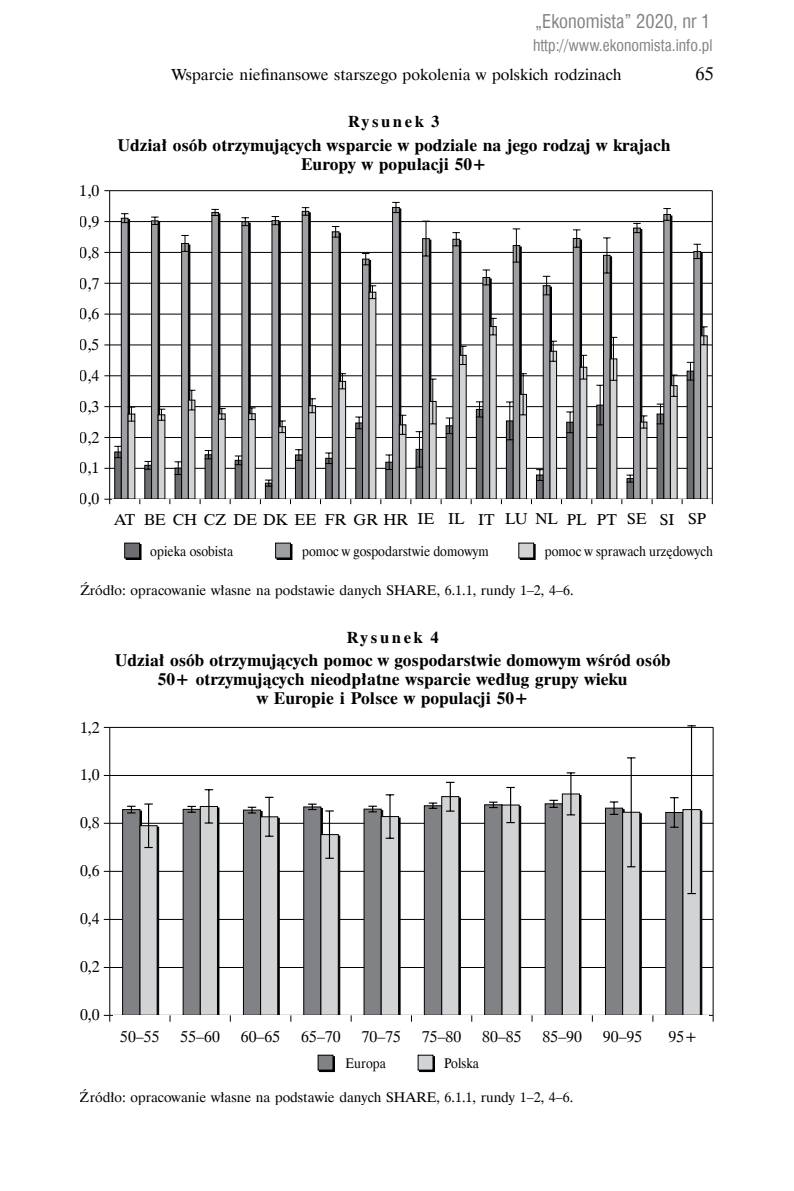
<style>
.page{position:relative;width:794px;height:1191px;background:#fff}
.page>*{position:absolute;margin:0;border:0;box-sizing:border-box;transform-origin:0 0}
.t1{font:18.55px "Swis 721 Cn EU";color:#808285}
.t2{font:18.55px "Dutch 801 EU";color:#000}
.t3{font:700 17.5px/19.1px "Dutch 801 EU";color:#000;text-align:center}
.t4{font:700 16.62px "Dutch 801 EU";letter-spacing:.15em;color:#000}
.t5{font:16.1px "Dutch 801 EU";color:#000}
.t6{font:15.75px/30.8px "Dutch 801 EU";color:#000;text-align:justify}
.t7{font:15.75px "Swis 721 Cn EU";color:#808285}
.t8{font:14px "Dutch 801 EU";color:#000}
.t9{font:14px "Dutch 801 EU";color:#000;scale:.9 1}
</style>
<div class="page">
<hr style="left:110px;top:190px;width:602px;height:1px;background:#000">
<hr style="left:110px;top:221px;width:602px;height:1px;background:#000">
<hr style="left:110px;top:252px;width:602px;height:1px;background:#000">
<hr style="left:110px;top:283px;width:602px;height:1px;background:#000">
<hr style="left:110px;top:314px;width:602px;height:1px;background:#000">
<hr style="left:110px;top:345px;width:602px;height:1px;background:#000">
<hr style="left:110px;top:375px;width:602px;height:1px;background:#000">
<hr style="left:110px;top:406px;width:602px;height:1px;background:#000">
<hr style="left:110px;top:437px;width:602px;height:1px;background:#000">
<hr style="left:110px;top:468px;width:602px;height:1px;background:#000">
<svg style="left:120px;top:207px;width:581px;height:292px"></svg>
<svg style="left:127px;top:291px;width:581px;height:208px"></svg>
<svg style="left:114px;top:446px;width:8px;height:12px"></svg>
<svg style="left:144px;top:461px;width:8px;height:9px"></svg>
<svg style="left:175px;top:461px;width:7px;height:14px"></svg>
<svg style="left:205px;top:450px;width:7px;height:9px"></svg>
<svg style="left:235px;top:455px;width:7px;height:10px"></svg>
<svg style="left:265px;top:479px;width:7px;height:8px"></svg>
<svg style="left:295px;top:449px;width:7px;height:12px"></svg>
<svg style="left:325px;top:452px;width:8px;height:12px"></svg>
<svg style="left:355px;top:416px;width:8px;height:13px"></svg>
<svg style="left:385px;top:454px;width:8px;height:16px"></svg>
<svg style="left:415px;top:431px;width:8px;height:36px"></svg>
<svg style="left:446px;top:417px;width:7px;height:17px"></svg>
<svg style="left:476px;top:401px;width:7px;height:16px"></svg>
<svg style="left:506px;top:401px;width:7px;height:39px"></svg>
<svg style="left:536px;top:469px;width:7px;height:12px"></svg>
<svg style="left:566px;top:411px;width:8px;height:22px"></svg>
<svg style="left:596px;top:385px;width:8px;height:40px"></svg>
<svg style="left:626px;top:474px;width:8px;height:8px"></svg>
<svg style="left:656px;top:403px;width:8px;height:21px"></svg>
<svg style="left:687px;top:362px;width:7px;height:18px"></svg>
<svg style="left:121px;top:213px;width:7px;height:10px"></svg>
<svg style="left:151px;top:216px;width:8px;height:9px"></svg>
<svg style="left:181px;top:235px;width:8px;height:17px"></svg>
<svg style="left:211px;top:209px;width:8px;height:7px"></svg>
<svg style="left:241px;top:217px;width:8px;height:9px"></svg>
<svg style="left:272px;top:216px;width:7px;height:9px"></svg>
<svg style="left:302px;top:207px;width:7px;height:9px"></svg>
<svg style="left:332px;top:226px;width:7px;height:12px"></svg>
<svg style="left:362px;top:253px;width:7px;height:12px"></svg>
<svg style="left:392px;top:202px;width:8px;height:11px"></svg>
<svg style="left:422px;top:221px;width:8px;height:35px"></svg>
<svg style="left:452px;top:232px;width:8px;height:14px"></svg>
<svg style="left:482px;top:269px;width:8px;height:16px"></svg>
<svg style="left:513px;top:228px;width:7px;height:35px"></svg>
<svg style="left:543px;top:276px;width:7px;height:19px"></svg>
<svg style="left:573px;top:229px;width:7px;height:19px"></svg>
<svg style="left:603px;top:237px;width:7px;height:36px"></svg>
<svg style="left:633px;top:223px;width:7px;height:10px"></svg>
<svg style="left:663px;top:208px;width:8px;height:13px"></svg>
<svg style="left:693px;top:244px;width:8px;height:15px"></svg>
<svg style="left:128px;top:406px;width:7px;height:16px"></svg>
<svg style="left:158px;top:409px;width:7px;height:12px"></svg>
<svg style="left:188px;top:390px;width:7px;height:20px"></svg>
<svg style="left:218px;top:408px;width:7px;height:12px"></svg>
<svg style="left:248px;top:407px;width:8px;height:13px"></svg>
<svg style="left:278px;top:420px;width:8px;height:13px"></svg>
<svg style="left:308px;top:398px;width:8px;height:15px"></svg>
<svg style="left:339px;top:373px;width:7px;height:16px"></svg>
<svg style="left:369px;top:285px;width:7px;height:14px"></svg>
<svg style="left:399px;top:415px;width:7px;height:20px"></svg>
<svg style="left:429px;top:378px;width:7px;height:46px"></svg>
<svg style="left:459px;top:346px;width:7px;height:19px"></svg>
<svg style="left:489px;top:318px;width:8px;height:17px"></svg>
<svg style="left:519px;top:373px;width:8px;height:42px"></svg>
<svg style="left:549px;top:341px;width:8px;height:21px"></svg>
<svg style="left:579px;top:355px;width:8px;height:24px"></svg>
<svg style="left:610px;top:337px;width:7px;height:44px"></svg>
<svg style="left:640px;top:415px;width:7px;height:13px"></svg>
<svg style="left:670px;top:374px;width:7px;height:23px"></svg>
<svg style="left:700px;top:326px;width:7px;height:19px"></svg>
<hr style="left:109px;top:191px;width:1px;height:308px;background:#000">
<hr style="left:110px;top:499px;width:602px;height:1px;background:#000">
<hr style="left:110px;top:727px;width:603px;height:1px;background:#000">
<hr style="left:110px;top:775px;width:603px;height:1px;background:#000">
<hr style="left:110px;top:823px;width:603px;height:1px;background:#000">
<hr style="left:110px;top:871px;width:603px;height:1px;background:#000">
<hr style="left:110px;top:919px;width:603px;height:1px;background:#000">
<hr style="left:110px;top:967px;width:603px;height:1px;background:#000">
<svg style="left:122px;top:809px;width:17px;height:205px;background:#787a7d"></svg>
<svg style="left:139px;top:793px;width:562px;height:223px"></svg>
<svg style="left:127px;top:805px;width:9px;height:8px"></svg>
<svg style="left:187px;top:806px;width:9px;height:7px"></svg>
<svg style="left:248px;top:806px;width:8px;height:7px"></svg>
<svg style="left:308px;top:803px;width:8px;height:7px"></svg>
<svg style="left:368px;top:805px;width:9px;height:7px"></svg>
<svg style="left:429px;top:802px;width:8px;height:7px"></svg>
<svg style="left:489px;top:801px;width:8px;height:7px"></svg>
<svg style="left:549px;top:799px;width:9px;height:9px"></svg>
<svg style="left:610px;top:801px;width:8px;height:14px"></svg>
<svg style="left:670px;top:797px;width:8px;height:30px"></svg>
<svg style="left:144px;top:803px;width:9px;height:45px"></svg>
<svg style="left:205px;top:789px;width:8px;height:34px"></svg>
<svg style="left:265px;top:796px;width:8px;height:40px"></svg>
<svg style="left:325px;top:810px;width:9px;height:49px"></svg>
<svg style="left:386px;top:794px;width:8px;height:45px"></svg>
<svg style="left:446px;top:781px;width:8px;height:30px"></svg>
<svg style="left:506px;top:787px;width:9px;height:36px"></svg>
<svg style="left:566px;top:772px;width:9px;height:43px"></svg>
<hr style="left:630px;top:812px;width:2px;height:54px;background:#000">
<hr style="left:630px;top:758px;width:2px;height:54px;background:#000">
<hr style="left:691px;top:809px;width:1px;height:84px;background:#000">
<hr style="left:691px;top:726px;width:1px;height:83px;background:#000">
<hr style="left:109px;top:727px;width:1px;height:288px;background:#000">
<hr style="left:110px;top:1014px;width:603px;height:1px;background:#000">
<div style="left:126px;top:544px;width:15px;height:16px;border:1px solid #000"></div>
<div style="left:125px;top:543px;width:14px;height:15px;background:#6d6e71"></div>
<div style="left:124px;top:542px;width:16px;height:16px;border:1px solid #000"></div>
<div style="left:276px;top:544px;width:16px;height:16px;border:1px solid #000"></div>
<div style="left:275px;top:543px;width:15px;height:15px;background:#9d9fa2"></div>
<div style="left:275px;top:542px;width:16px;height:16px;border:1px solid #000"></div>
<div style="left:520px;top:544px;width:15px;height:16px;border:1px solid #000"></div>
<div style="left:519px;top:543px;width:14px;height:15px;background:#d1d3d4"></div>
<div style="left:518px;top:542px;width:16px;height:16px;border:1px solid #000"></div>
<hr style="left:712px;top:191px;width:1px;height:308px;background:#000">
<div style="left:319px;top:1056px;width:16px;height:16px;border:1px solid #000"></div>
<div style="left:318px;top:1055px;width:15px;height:15px;background:#808285"></div>
<div style="left:317px;top:1054px;width:16px;height:16px;border:1px solid #000"></div>
<div style="left:419px;top:1056px;width:16px;height:16px;border:1px solid #000"></div>
<div style="left:418px;top:1055px;width:15px;height:15px;background:#d1d3d4"></div>
<svg style="left:104px;top:1014px;width:6px;height:7px"></svg>
<hr style="left:713px;top:727px;width:1px;height:288px;background:#000">
<p class="t1" style="left:535px;top:9px;width:177px">„Ekonomista” 2020, nr 1</p>
<p class="t7" style="left:533px;top:34px;width:181px">http://www.ekonomista.info.pl</p>
<p class="t5" style="left:171px;top:65px;width:452px">Wsparcie niefinansowe starszego pokolenia w polskich rodzinach</p>
<p class="t2" style="left:695px;top:63px;width:20px">65</p>
<p class="t6" style="left:80px;top:176px;width:21px">1,0<br>0,9<br>0,8<br>0,7<br>0,6<br>0,5</p>
<p class="t6" style="left:80px;top:360px;width:21px">0,4<br>0,3</p>
<p class="t6" style="left:80px;top:422px;width:21px">0,2<br>0,1<br>0,0</p>
<p class="t4" style="left:348px;top:112px;width:93px">Rysunek 3</p>
<p class="t3" style="left:117px;top:136px;width:555px">Udział osób otrzymujących wsparcie w podziale na jego rodzaj w krajach<br>Europy w populacji 50+</p>
<p class="t6" style="left:114px;top:504px;width:593px">AT BE CH CZ DE DK EE FR GR HR IE IL IT LU NL PL PT SE SI SP</p>
<p class="t9" style="left:150px;top:542px;width:94px">opieka osobista</p>
<p class="t9" style="left:302px;top:542px;width:209px">pomoc w gospodarstwie domowym</p>
<p class="t9" style="left:545px;top:542px;width:188px">pomoc w sprawach urzędowych</p>
<p class="t8" style="left:80px;top:581px;width:495px">Źródło: opracowanie własne na podstawie danych SHARE, 6.1.1, rundy 1–2, 4–6.</p>
<p class="t4" style="left:347px;top:627px;width:93px">Rysunek 4</p>
<p class="t3" style="left:115px;top:651px;width:557px">Udział osób otrzymujących pomoc w gospodarstwie domowym wśród osób<br>50+ otrzymujących nieodpłatne wsparcie według grupy wieku<br>w Europie i Polsce w populacji 50+</p>
<p class="t6" style="left:80px;top:712px;width:21px">1,2</p>
<p class="t6" style="left:80px;top:760px;width:21px">1,0</p>
<p class="t6" style="left:80px;top:807px;width:21px">0,8</p>
<p class="t6" style="left:80px;top:855px;width:21px">0,6</p>
<p class="t6" style="left:80px;top:903px;width:21px">0,4</p>
<p class="t6" style="left:80px;top:951px;width:21px">0,2</p>
<p class="t6" style="left:80px;top:999px;width:21px">0,0</p>
<p class="t6" style="left:120px;top:1021px;width:41px">50–55</p>
<p class="t6" style="left:180px;top:1021px;width:41px">55–60</p>
<p class="t6" style="left:241px;top:1021px;width:41px">60–65</p>
<p class="t6" style="left:301px;top:1021px;width:41px">65–70</p>
<p class="t6" style="left:361px;top:1021px;width:41px">70–75</p>
<p class="t6" style="left:422px;top:1021px;width:41px">75–80</p>
<p class="t6" style="left:482px;top:1021px;width:41px">80–85</p>
<p class="t6" style="left:542px;top:1021px;width:41px">85–90</p>
<p class="t6" style="left:603px;top:1021px;width:41px">90–95</p>
<p class="t6" style="left:668px;top:1021px;width:30px">95+</p>
<p class="t9" style="left:345px;top:1054px;width:46px">Europa</p>
<p class="t9" style="left:444px;top:1054px;width:40px">Polska</p>
<p class="t8" style="left:80px;top:1088px;width:495px">Źródło: opracowanie własne na podstawie danych SHARE, 6.1.1, rundy 1–2, 4–6.</p>
</div>
